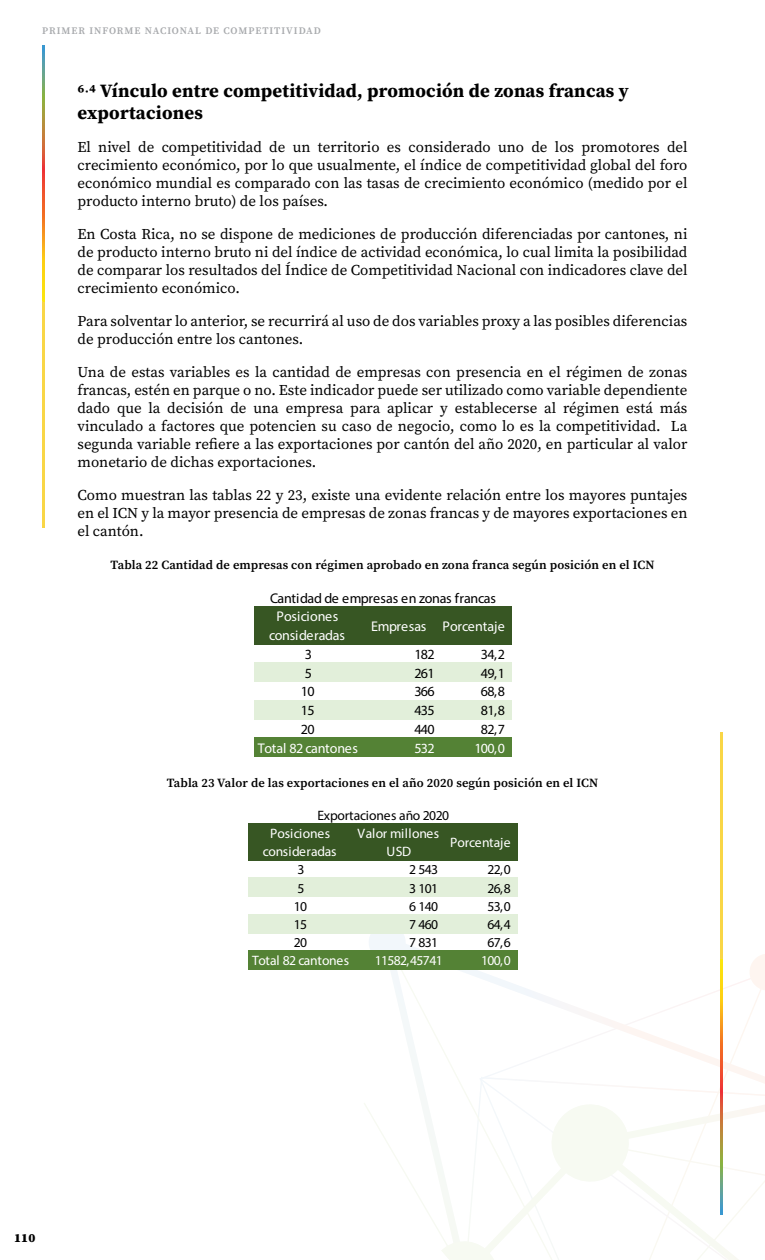
<style>
.page{position:relative;width:765px;height:1260px;background:#fff}
.page>*{position:absolute;margin:0;border:0;box-sizing:border-box;transform-origin:0 0}
.t1{font:18.75px/22.5px "Source Serif Variable";letter-spacing:.03em;color:#000}
.t2{font:15px/18px "Source Serif Variable";color:#000;text-align:justify}
.t3{font:14.12px "Myriad Pro";letter-spacing:-.03em;color:#000}
.t4{font:14.12px/18.8px "Myriad Pro";letter-spacing:-.015em;color:#fff;text-align:center}
.t5{font:13.62px/18.1px "Myriad Pro";letter-spacing:-.015em;color:#fff;text-align:center}
.t6{font:13.62px "Myriad Pro";letter-spacing:-.045em;color:#000}
.t7{font:13.62px "Myriad Pro";letter-spacing:-.015em;color:#000}
.t8{font:13.62px/18.1px "Myriad Pro";letter-spacing:.02em;color:#fff;text-align:center}
.t9{font:13.62px "Myriad Pro";letter-spacing:-.045em;color:#fff}
.t10{font:12.5px "Source Serif Variable";letter-spacing:.02em;color:#000}
.t11{font:10px "Source Serif Variable";letter-spacing:.095em;color:#a7a9ac}
</style>
<div class="page">
<svg style="left:362px;top:933px;width:403px;height:327px"></svg>
<svg style="left:720px;top:732px;width:3px;height:483px"></svg>
<svg style="left:42px;top:45px;width:3px;height:483px"></svg>
<div style="left:254px;top:606px;width:258px;height:39px;background:#375623"></div>
<div style="left:254px;top:662px;width:258px;height:20px;background:#e2efda"></div>
<div style="left:254px;top:700px;width:258px;height:20px;background:#e2efda"></div>
<div style="left:254px;top:737px;width:258px;height:20px;background:#548235"></div>
<div style="left:248px;top:823px;width:270px;height:38px;background:#375623"></div>
<div style="left:248px;top:878px;width:270px;height:19px;background:#e2efda"></div>
<div style="left:248px;top:914px;width:270px;height:19px;background:#e2efda"></div>
<div style="left:248px;top:951px;width:270px;height:19px;background:#548235"></div>
<p class="t11" style="left:42px;top:24px;width:280px">PRIMER INFORME NACIONAL DE COMPETITIVIDAD</p>
<p class="t1" style="left:78px;top:79px;width:552px">6.4 Vínculo entre competitividad, promoción de zonas francas y exportaciones</p>
<p class="t2" style="left:78px;top:138px;width:611px">El nivel de competitividad de un territorio es considerado uno de los promotores del crecimiento económico, por lo que usualmente, el índice de competitividad global del foro económico mundial es comparado con las tasas de crecimiento económico (medido por el producto interno bruto) de los países.</p>
<p class="t2" style="left:78px;top:225px;width:611px">En Costa Rica, no se dispone de mediciones de producción diferenciadas por cantones, ni de producto interno bruto ni del índice de actividad económica, lo cual limita la posibilidad de comparar los resultados del Índice de Competitividad Nacional con indicadores clave del crecimiento económico.</p>
<p class="t2" style="left:78px;top:312px;width:611px">Para solventar lo anterior, se recurrirá al uso de dos variables proxy a las posibles diferencias de producción entre los cantones.</p>
<p class="t2" style="left:78px;top:363px;width:611px">Una de estas variables es la cantidad de empresas con presencia en el régimen de zonas francas, estén en parque o no. Este indicador puede ser utilizado como variable dependiente dado que la decisión de una empresa para aplicar y establecerse al régimen está más vinculado a factores que potencien su caso de negocio, como lo es la competitividad. La segunda variable refiere a las exportaciones por cantón del año 2020, en particular al valor monetario de dichas exportaciones.</p>
<p class="t2" style="left:78px;top:486px;width:611px">Como muestran las tablas 22 y 23, existe una evidente relación entre los mayores puntajes en el ICN y la mayor presencia de empresas de zonas francas y de mayores exportaciones en el cantón.</p>
<p class="t10" style="left:110px;top:557px;width:546px">Tabla 22 Cantidad de empresas con régimen aprobado en zona franca según posición en el ICN</p>
<p class="t4" style="left:269px;top:607px;width:77px">Posiciones consideradas</p>
<p class="t4" style="left:371px;top:616px;width:135px">Empresas Porcentaje</p>
<p class="t3" style="left:305px;top:645px;width:9px">3</p>
<p class="t3" style="left:414px;top:645px;width:22px">182</p>
<p class="t3" style="left:481px;top:645px;width:26px">34,2</p>
<p class="t3" style="left:305px;top:664px;width:9px">5</p>
<p class="t3" style="left:414px;top:664px;width:22px">261</p>
<p class="t3" style="left:481px;top:664px;width:26px">49,1</p>
<p class="t3" style="left:301px;top:683px;width:15px">10</p>
<p class="t3" style="left:414px;top:683px;width:22px">366</p>
<p class="t3" style="left:481px;top:683px;width:26px">68,8</p>
<p class="t3" style="left:301px;top:702px;width:15px">15</p>
<p class="t3" style="left:414px;top:702px;width:22px">435</p>
<p class="t3" style="left:481px;top:702px;width:26px">81,8</p>
<p class="t3" style="left:301px;top:720px;width:15px">20</p>
<p class="t3" style="left:414px;top:720px;width:22px">440</p>
<p class="t3" style="left:481px;top:720px;width:26px">82,7</p>
<p class="t4" style="left:258px;top:738px;width:102px">Total 82 cantones</p>
<p class="t4" style="left:414px;top:738px;width:22px">532</p>
<p class="t4" style="left:474px;top:738px;width:32px">100,0</p>
<p class="t3" style="left:270px;top:589px;width:227px">Cantidad de empresas en zonas francas</p>
<p class="t10" style="left:14px;top:1230px;width:22px">110</p>
<p class="t10" style="left:167px;top:775px;width:433px">Tabla 23 Valor de las exportaciones en el año 2020 según posición en el ICN</p>
<p class="t5" style="left:263px;top:824px;width:75px">Posiciones consideradas</p>
<p class="t8" style="left:358px;top:824px;width:83px">Valor millones<br>USD</p>
<p class="t5" style="left:450px;top:833px;width:62px">Porcentaje</p>
<p class="t6" style="left:298px;top:861px;width:8px">3</p>
<p class="t6" style="left:409px;top:861px;width:30px">2 543</p>
<p class="t6" style="left:488px;top:861px;width:25px">22,0</p>
<p class="t6" style="left:297px;top:880px;width:8px">5</p>
<p class="t6" style="left:409px;top:880px;width:30px">3 101</p>
<p class="t6" style="left:487px;top:880px;width:25px">26,8</p>
<p class="t6" style="left:294px;top:898px;width:15px">10</p>
<p class="t6" style="left:409px;top:898px;width:30px">6 140</p>
<p class="t6" style="left:487px;top:898px;width:25px">53,0</p>
<p class="t6" style="left:294px;top:916px;width:15px">15</p>
<p class="t6" style="left:409px;top:916px;width:30px">7 460</p>
<p class="t6" style="left:487px;top:916px;width:25px">64,4</p>
<p class="t6" style="left:294px;top:934px;width:15px">20</p>
<p class="t6" style="left:409px;top:934px;width:30px">7 831</p>
<p class="t6" style="left:487px;top:934px;width:25px">67,6</p>
<p class="t5" style="left:252px;top:951px;width:99px">Total 82 cantones</p>
<p class="t9" style="left:375px;top:952px;width:69px">11582,45741</p>
<p class="t5" style="left:481px;top:951px;width:31px">100,0</p>
<p class="t7" style="left:318px;top:807px;width:133px">Exportaciones año 2020</p>
</div>
